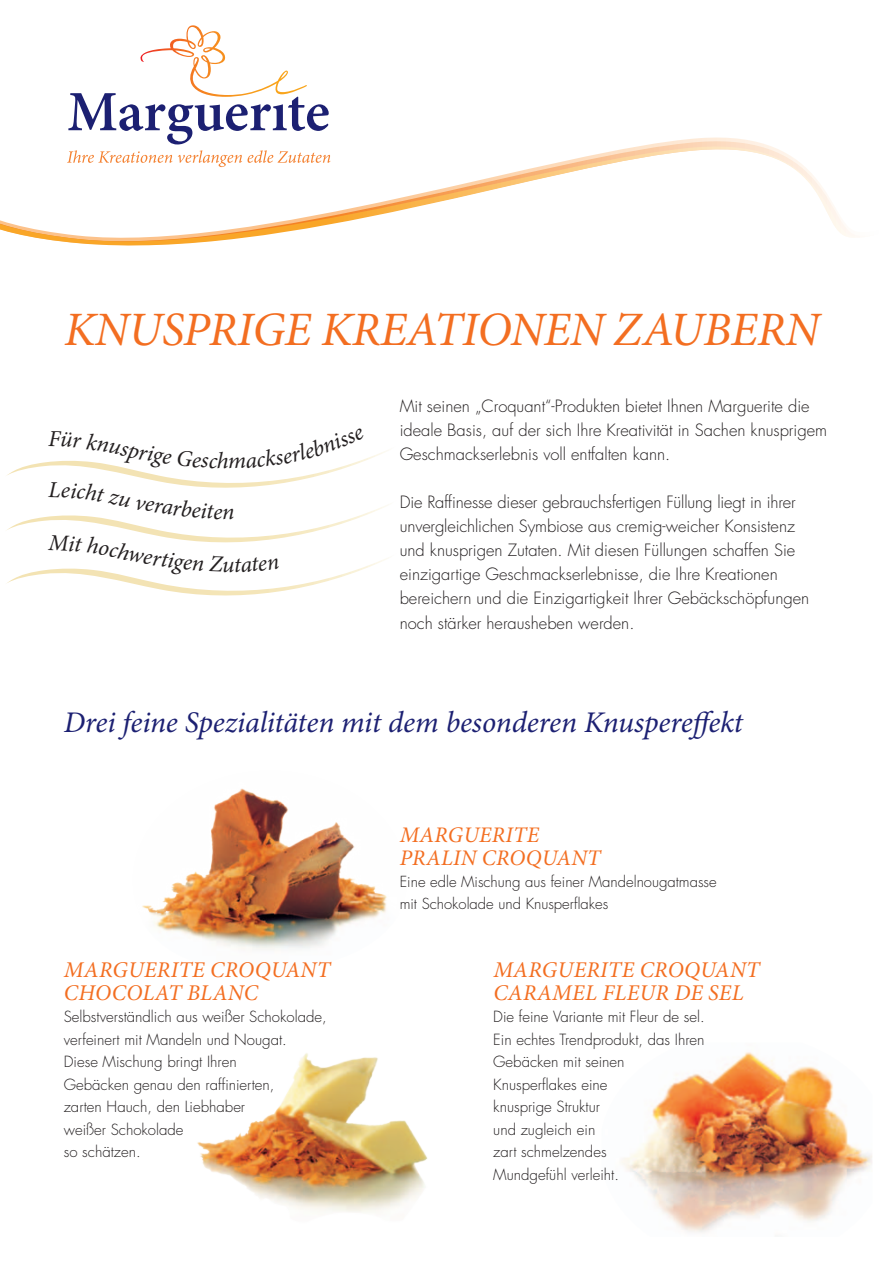
<style>
.page{position:relative;width:893px;height:1263px;background:#fff}
.page>*{position:absolute;margin:0;border:0;box-sizing:border-box;transform-origin:0 0}
.t1{font:italic 48px "Minion Pro";letter-spacing:-.01em;color:#f36e21}
.t2{font:italic 30px "Minion Pro";letter-spacing:-.005em;color:#1c2072}
.t3{font:italic 22.95px "Minion Pro";color:#231f20}
.t4{font:italic 22.5px/22.5px "Minion Pro";letter-spacing:.01em;color:#f36e21}
.t5{font:italic 22.35px/22.4px "Minion Pro";letter-spacing:.01em;color:#f36e21}
.t6{font:300 16.5px/24px "Futura";color:#231f20}
.t7{font:300 15px/22.5px "Futura";color:#231f20}
.t8{font:300 14.85px/22.4px "Futura";color:#231f20}
</style>
<div class="page">
<svg style="left:0;top:137px;width:855px;height:109px"></svg>
<img style="left:621px;top:1052px;width:251px;height:181px">
<img style="left:197px;top:1053px;width:231px;height:159px">
<img style="left:142px;top:788px;width:245px;height:162px">
<svg style="left:68px;top:25px;width:261px;height:119px"></svg>
<svg style="left:67px;top:150px;width:105px;height:13px"></svg>
<svg style="left:178px;top:150px;width:64px;height:17px"></svg>
<svg style="left:248px;top:150px;width:82px;height:13px"></svg>
<svg style="left:7px;top:450px;width:381px;height:146px"></svg>
<h1 class="t1" style="left:64px;top:301px;width:480px">KN USPRIGE KREA TIONEN</h1>
<h1 class="t1" style="left:614px;top:301px;width:199px">ZAUBERN</h1>
<h3 class="t3" style="left:222px;top:498px;width:14px">N</h3>
<h3 class="t3" style="left:222px;top:551px;width:14px">U</h3>
<p class="t6" style="left:400px;top:395px;width:429px">Mit seinen „Croquant“-Produkten bietet Ihnen Marguerite die ideale Basis, auf der sich Ihre Kreativität in Sachen knusprigem<br>Geschmackserlebnis voll entfalten kann.</p>
<p class="t6" style="left:400px;top:491px;width:411px">Die Raffinesse dieser gebrauchsfertigen Füllung liegt in ihrer unvergleichlichen Symbiose aus cremig-weicher Konsistenz und knusprigen Zutaten. Mit diesen Füllungen schaffen Sie einzigartige Geschmackserlebnisse, die Ihre Kreationen bereichern und die Einzigartigkeit Ihrer Gebäckschöpfungen noch stärker herausheben werden.</p>
<h2 class="t2" style="left:64px;top:704px;width:682px">DREI FEINE SPEZIALITÄTEN MIT DEM BESONDEREN KNUSPEREFFEKT</h2>
<h3 class="t4" style="left:64px;top:960px;width:268px">MARG UERITE CROQUANT<br>CHOC</h3>
<h3 class="t4" style="left:126px;top:982px;width:103px">OLAT BLANC</h3>
<p class="t7" style="left:64px;top:1006px;width:265px">Selbstverständlich aus weißer Schokolade, verfeinert mit Mandeln und Nougat.<br>Diese Mischung bringt Ihren<br>Gebäcken genau den raffinierten,<br>zarten Hauch, den Liebhaber<br>weißer Schokolade<br>so schätzen.</p>
<h3 class="t5" style="left:400px;top:825px;width:202px">MA RG UERITE<br>PRALIN CROQUANT</h3>
<p class="t8" style="left:400px;top:870px;width:319px">Eine edle Mischung aus feiner Mandelnougatmasse mit Schokolade und Knusperflakes</p>
<h3 class="t4" style="left:493px;top:960px;width:268px">MARG UERITE CROQUANT<br>CA RAME</h3>
<h3 class="t4" style="left:585px;top:982px;width:160px">L FLEUR DE SEL</h3>
<p class="t7" style="left:493px;top:1006px;width:213px">Die feine Variante mit Fleur de sel.<br>Ein echtes Trendprodukt, das Ihren<br>Gebäcken mit seinen<br>Knusperflakes eine<br>knusprige Struktur<br>und zugleich ein<br>zart schmelzendes<br>Mundgefühl verleiht.</p>
</div>
